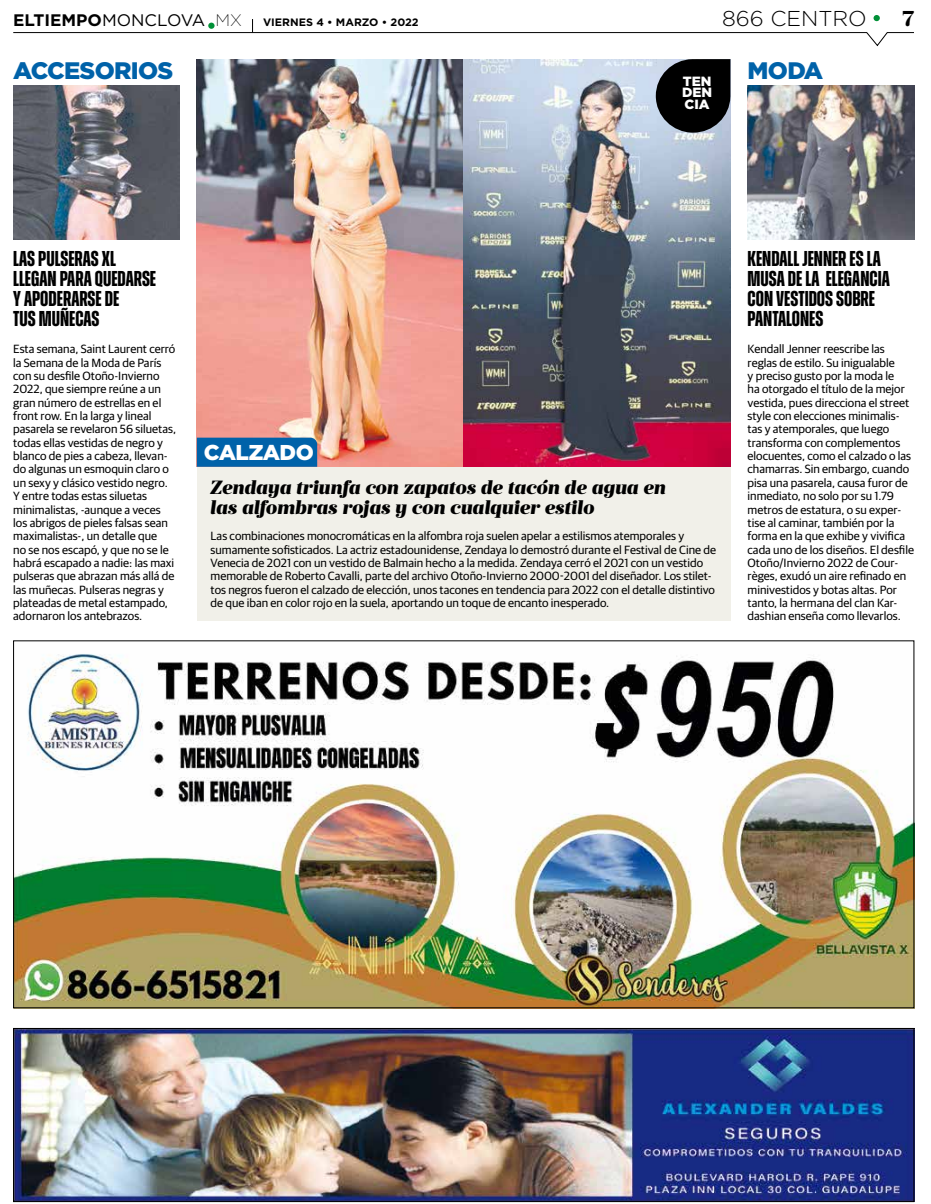
<style>
.page{position:relative;width:931px;height:1204px;background:#fff}
.page>*{position:absolute;margin:0;border:0;box-sizing:border-box;transform-origin:0 0}
.t1{font:900 23.88px "Gotham";letter-spacing:-.03em;color:#0062a9}
.t2{font:700 21.5px/20px "Zuume";color:#000}
.t3{font:300 21.5px "Gotham";color:#000}
.t4{font:900 21.5px "Gotham";letter-spacing:-.03em;color:#fff}
.t5{font:700 21.5px "Prumo Deck";color:#000}
.t6{font:italic 900 19.12px/20px "Prumo Deck";color:#000}
.t7{font:700 16.75px "Gotham";color:#000}
.t8{font:900 13.38px/11.5px "Gotham";color:#fff;text-align:justify}
.t9{font:11.88px/13.4px "Guardian Sans";color:#000}
.t10{font:700 10.75px "Gotham";color:#000}
.s1{font-weight:400}
.s2{font-weight:200}
</style>
<div class="page">
<img style="left:197px;top:59px;width:266px;height:408px">
<img style="left:463px;top:59px;width:267px;height:408px">
<div style="left:197px;top:467px;width:533px;height:153px;background:#f1f0e9"></div>
<svg style="left:655px;top:59px;width:75px;height:74px;background:#222428"></svg>
<img style="left:13px;top:86px;width:167px;height:154px">
<img style="left:747px;top:86px;width:166px;height:154px">
<div style="left:197px;top:438px;width:120px;height:29px;background:#0062a9"></div>
<img style="left:15px;top:1030px;width:897px;height:170px">
<div style="left:13px;top:1028px;width:901px;height:174px;border:1px solid #000"></div>
<svg style="left:13px;top:15px;width:901px;height:31px"></svg>
<img style="left:15px;top:654px;width:897px;height:352px">
<h3 class="t7" style="left:13px;top:9px;width:230px">ELTIEMPO<span class="s1">MONCLOVA</span> <span class="s2">MX</span></h3>
<p class="t10" style="left:263px;top:15px;width:157px">VIERNES 4 • MARZO • 2022</p>
<h2 class="t3" style="left:722px;top:5px;width:146px">866 CENTRO</h2>
<h2 class="t5" style="left:902px;top:4px;width:13px">7</h2>
<h1 class="t1" style="left:13px;top:54px;width:161px">ACCESORIOS</h1>
<p class="t8" style="left:682px;top:75px;width:32px">TEN DEN CIA</p>
<h1 class="t1" style="left:747px;top:54px;width:77px">MODA</h1>
<h2 class="t2" style="left:13px;top:249px;width:144px">LAS PULSERAS XL<br>LLEGAN PARA QUEDARSE<br>Y APODERARSE DE<br>TUS MUÑECAS</h2>
<p class="t9" style="left:13px;top:341px;width:164px">Esta semana, Saint Laurent cerró la Semana de la Moda de París con su desfile Otoño-Invierno<br>2022, que siempre reúne a un gran número de estrellas en el front row. En la larga y lineal pasarela se revelaron 56 siluetas, todas ellas vestidas de negro y blanco de pies a cabeza, llevan&shy;do algunas un esmoquin claro o un sexy y clásico vestido negro.<br>Y entre todas estas siluetas minimalistas, -aunque a veces los abrigos de pieles falsas sean maximalistas-, un detalle que<br>no se nos escapó, y que no se le habrá escapado a nadie: las maxi pulseras que abrazan más allá de las muñecas. Pulseras negras y plateadas de metal estampado, adornaron los antebrazos.</p>
<h2 class="t4" style="left:204px;top:438px;width:112px">CALZADO</h2>
<h3 class="t6" style="left:211px;top:478px;width:457px">Zendaya triunfa con zapatos de tacón de agua en las alfombras rojas y con cualquier estilo</h3>
<p class="t9" style="left:211px;top:528px;width:507px">Las combinaciones monocromáticas en la alfombra roja suelen apelar a estilismos atemporales y sumamente sofisticados. La actriz estadounidense, Zendaya lo demostró durante el Festival de Cine de Venecia de 2021 con un vestido de Balmain hecho a la medida. Zendaya cerró el 2021 con un vestido memorable de Roberto Cavalli, parte del archivo Otoño-Invierno 2000-2001 del diseñador. Los stilet&shy;tos negros fueron el calzado de elección, unos tacones en tendencia para 2022 con el detalle distintivo de que iban en color rojo en la suela, aportando un toque de encanto inesperado.</p>
<h2 class="t2" style="left:747px;top:249px;width:144px">KENDALL JENNER ES LA<br>MUSA DE LA ELEGANCIA<br>CON VESTIDOS SOBRE<br>PANTALONES</h2>
<p class="t9" style="left:747px;top:341px;width:168px">Kendall Jenner reescribe las reglas de estilo. Su inigualable<br>y preciso gusto por la moda le<br>ha otorgado el título de la mejor vestida, pues direcciona el street style con elecciones minimalis&shy;tas y atemporales, que luego transforma con complementos elocuentes, como el calzado o las chamarras. Sin embargo, cuando pisa una pasarela, causa furor de inmediato, no solo por su 1.79 metros de estatura, o su exper&shy;tise al caminar, también por la forma en la que exhibe y vivifica cada uno de los diseños. El desfile<br>Otoño/Invierno 2022 de Cour&shy;règes, exudó un aire refinado en minivestidos y botas altas. Por tanto, la hermana del clan Kar&shy;dashian enseña como llevarlos.</p>
</div>
